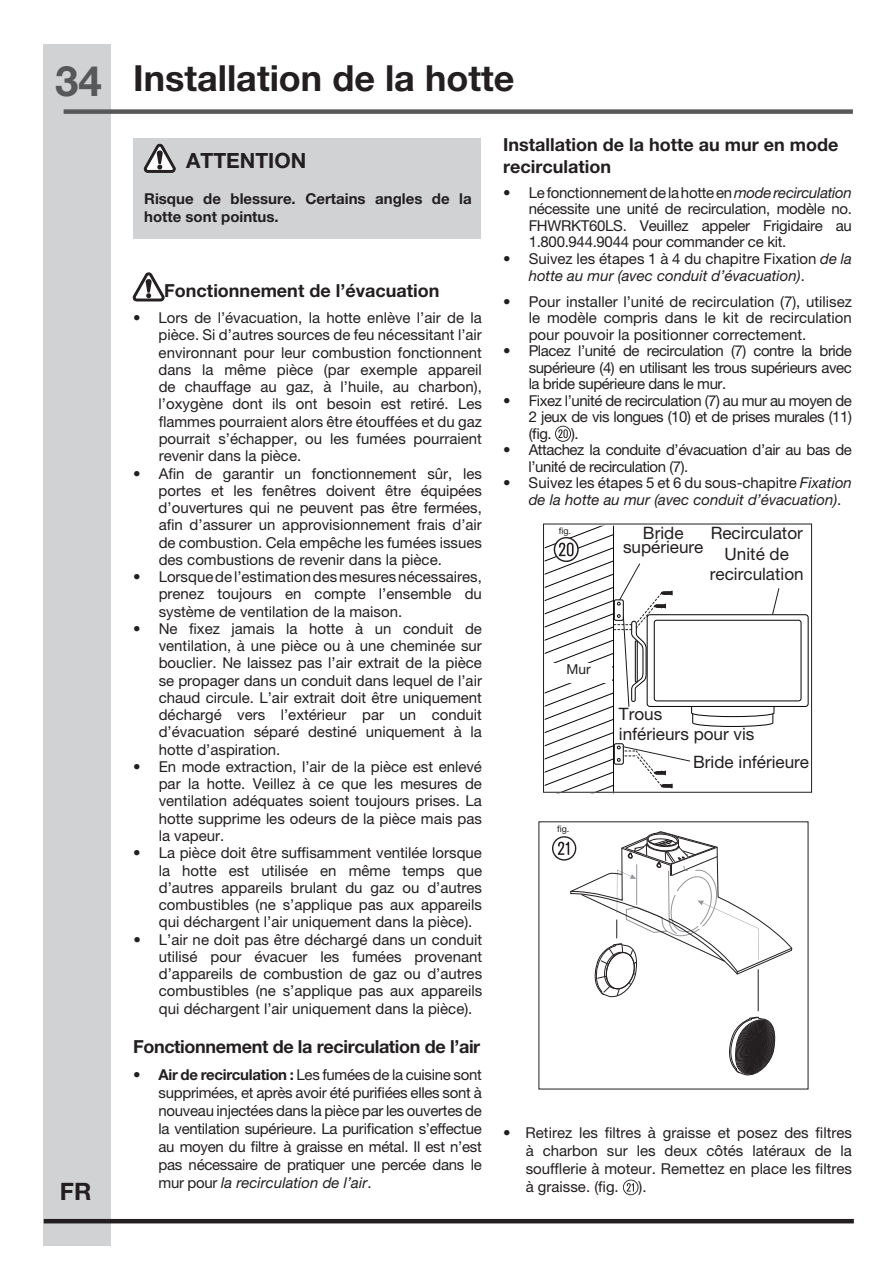
<style>
.page{position:relative;width:895px;height:1268px;background:#fff}
.page>*{position:absolute;margin:0;border:0;box-sizing:border-box;transform-origin:0 0}
.t1{font:700 42px "Helvetica Neue LT Pro";color:#57585a}
.t2{font:700 36px "Helvetica Neue LT Pro";color:#231f20}
.t3{font:700 24px "Helvetica Neue LT Pro";color:#231f20}
.t4{font:700 21px "Helvetica Neue LT Pro";color:#231f20}
.t5{font:700 18px/21.6px "Helvetica Neue LT Pro";color:#231f20}
.t6{font:700 18px "Helvetica Neue LT Pro";letter-spacing:-.02em;color:#231f20}
.t7{font:17.1px/20.5px "Helvetica Neue LT Pro";color:#231f20;text-align:center}
.t8{font:15px/17.2px "Helvetica Neue LT Pro";color:#231f20;text-align:justify}
.t9{font:italic 15px "Helvetica Neue LT Std";color:#231f20}
.t10{font:15px/16.5px "Helvetica Neue LT Pro";letter-spacing:-.03em;color:#231f20}
.t11{font:700 15px/18px "Helvetica Neue LT Pro";color:#231f20}
.t12{font:13.8px "Helvetica Neue LT Pro";color:#231f20}
.t13{font:9px "Helvetica Neue LT Pro";color:#231f20}
.s1{font-weight:700}
.s2{font-family:"Helvetica Neue LT Pro";font-style:normal}
.s3{font-family:"Helvetica Neue LT Std";font-style:italic}
</style>
<div class="page">
<div style="left:44px;top:44px;width:67px;height:1201px;background:#d1d2d4"></div>
<div style="left:44px;top:1218px;width:810px;height:5px;background:#231f20"></div>
<div style="left:64px;top:109px;width:789px;height:5px;background:#57585a"></div>
<div style="left:133px;top:138px;width:348px;height:100px;background:#d1d2d4"></div>
<svg style="left:144px;top:144px;width:31px;height:29px"></svg>
<svg style="left:133px;top:272px;width:31px;height:29px"></svg>
<svg style="left:555px;top:425px;width:16px;height:17px"></svg>
<svg style="left:647px;top:614px;width:161px;height:92px"></svg>
<div style="left:654px;top:620px;width:147px;height:80px;background:#fff;border-radius:3px"></div>
<div style="left:654px;top:619px;width:147px;height:82px;border:1px solid #040503;border-radius:3px"></div>
<svg style="left:544px;top:525px;width:235px;height:267px"></svg>
<svg style="left:552px;top:832px;width:240px;height:244px"></svg>
<svg style="left:623px;top:1179px;width:16px;height:15px"></svg>
<h1 class="t1" style="left:55px;top:55px;width:48px">34</h1>
<h3 class="t3" style="left:60px;top:1176px;width:33px">FR</h3>
<h2 class="t2" style="left:133px;top:56px;width:383px">Installation de la hotte</h2>
<h3 class="t4" style="left:186px;top:147px;width:122px">ATTENTION</h3>
<p class="t11" style="left:144px;top:189px;width:329px">Risque de blessure. Certains angles de la hotte sont pointus.</p>
<p class="t5" style="left:164px;top:279px;width:276px">Fonctionnement de l’évacuation</p>
<p class="t8" style="left:159px;top:309px;width:325px;text-indent:-26px">• Lors de l’évacuation, la hotte enlève l’air de la pièce. Si d’autres sources de feu nécessitant l’air environnant pour leur combustion fonctionnent dans la même pièce (par exemple appareil de chauffage au gaz, à l’huile, au charbon), l’oxygène dont ils ont besoin est retiré. Les flammes pourraient alors être étouffées et du gaz pourrait s’échapper, ou les fumées pourraient revenir dans la pièce.</p>
<p class="t8" style="left:159px;top:464px;width:325px;text-indent:-25px">• Afin de garantir un fonctionnement sûr, les portes et les fenêtres doivent être équipées d’ouvertures qui ne peuvent pas être fermées, afin d’assurer un approvisionnement frais d’air de combustion. Cela empêche les fumées issues des combustions de revenir dans la pièce.</p>
<p class="t8" style="left:159px;top:568px;width:325px;text-indent:-26px">• Lorsquedel’estimationdesmesuresnécessaires, prenez toujours en compte l’ensemble du système de ventilation de la maison.</p>
<p class="t8" style="left:159px;top:619px;width:325px;text-indent:-26px">• Ne fixez jamais la hotte à un conduit de ventilation, à une pièce ou à une cheminée sur bouclier. Ne laissez pas l’air extrait de la pièce se propager dans un conduit dans lequel de l’air chaud circule. L’air extrait doit être uniquement déchargé vers l’extérieur par un conduit d’évacuation séparé destiné uniquement à la hotte d’aspiration.</p>
<p class="t8" style="left:159px;top:757px;width:325px;text-indent:-26px">• En mode extraction, l’air de la pièce est enlevé par la hotte. Veillez à ce que les mesures de ventilation adéquates soient toujours prises. La hotte supprime les odeurs de la pièce mais pas la vapeur.</p>
<p class="t8" style="left:159px;top:844px;width:325px;text-indent:-26px">• La pièce doit être suffisamment ventilée lorsque la hotte est utilisée en même temps que d’autres appareils brulant du gaz ou d’autres combustibles (ne s’applique pas aux appareils qui déchargent l’air uniquement dans la pièce).</p>
<p class="t8" style="left:159px;top:930px;width:325px;text-indent:-26px">• L’air ne doit pas être déchargé dans un conduit utilisé pour évacuer les fumées provenant d’appareils de combustion de gaz ou d’autres combustibles (ne s’applique pas aux appareils qui déchargent l’air uniquement dans la pièce).</p>
<p class="t6" style="left:133px;top:1035px;width:349px">Fonctionnement de la recirculation de l’air</p>
<p class="t8" style="left:158px;top:1064px;width:325px;line-height:18px;text-indent:-25px"><span class="s1">• Air de recirculation :</span> Les fumées de la cuisine sont supprimées, et après avoir été purifiées elles sont à nouveau injectées dans la pièce par les ouvertes de la ventilation supérieure. La purification s’effectue au moyen du filtre à graisse en métal. Il est n’est pas nécessaire de pratiquer une percée dans le</p>
<p class="t9" style="left:158px;top:1172px;width:214px"><span class="s2">mur pour</span> la recirculation de l’air<span class="s2">.</span></p>
<p class="t5" style="left:503px;top:133px;width:337px">Installation de la hotte au mur en mode recirculation</p>
<p class="t8" style="left:528px;top:184px;width:325px;line-height:16.5px;text-indent:-26px">• Lefonctionnementdelahotteen<span class="s3">mode recirculation </span>nécessite une unité de recirculation, modèle no.<br>FHWRKT60LS. Veuillez appeler Frigidaire au 1.800.944.9044 pour commander ce kit.</p>
<p class="t8" style="left:503px;top:249px;width:350px">• Suivez les étapes 1 à 4 du chapitre Fixation <span class="s3">de la</span></p>
<p class="t9" style="left:528px;top:267px;width:278px">hotte au mur (avec conduit d’évacuation)<span class="s2">.</span></p>
<p class="t8" style="left:528px;top:293px;width:325px;line-height:16.5px;text-indent:-26px">• Pour installer l’unité de recirculation (7), utilisez le modèle compris dans le kit de recirculation pour pouvoir la positionner correctement.</p>
<p class="t8" style="left:528px;top:342px;width:325px;line-height:16.5px;text-indent:-26px">• Placez l’unité de recirculation (7) contre la bride supérieure (4) en utilisant les trous supérieurs avec la bride supérieure dans le mur.</p>
<p class="t8" style="left:528px;top:392px;width:325px;line-height:16.5px;text-indent:-26px">• Fixez l’unité de recirculation (7) au mur au moyen de 2 jeux de vis longues (10) et de prises murales (11) (fig.</p>
<p class="t8" style="left:571px;top:424px;width:9px">).</p>
<p class="t10" style="left:528px;top:441px;width:325px;text-indent:-25px">• Attachez la conduite d’évacuation d’air au bas de l’unité de recirculation (7).</p>
<p class="t8" style="left:503px;top:474px;width:350px">• Suivez les étapes 5 et 6 du sous-chapitre <span class="s3">Fixation</span></p>
<p class="t9" style="left:528px;top:490px;width:314px">de la hotte au mur (avec conduit d’évacuation)<span class="s2">.</span></p>
<p class="t7" style="left:710px;top:522px;width:95px">Recirculator<br>Unité de recirculation</p>
<p class="t7" style="left:623px;top:526px;width:82px;line-height:13.6px">Bride supérieure</p>
<p class="t13" style="left:559px;top:525px;width:14px">fig.</p>
<p class="t12" style="left:566px;top:660px;width:26px">Mur</p>
<p class="t13" style="left:557px;top:823px;width:14px">fig.</p>
<p class="t7" style="left:619px;top:703px;width:137px;text-align:left">Trous<br>inférieurs pour vis</p>
<p class="t7" style="left:693px;top:751px;width:117px">Bride inférieure</p>
<p class="t8" style="left:525px;top:1123px;width:328px;line-height:18px;text-indent:-23px">• Retirez les filtres à graisse et posez des filtres à charbon sur les deux côtés latéraux de la soufflerie à moteur. Remettez en place les filtres à graisse. (fig.</p>
<p class="t8" style="left:638px;top:1177px;width:10px">).</p>
</div>
